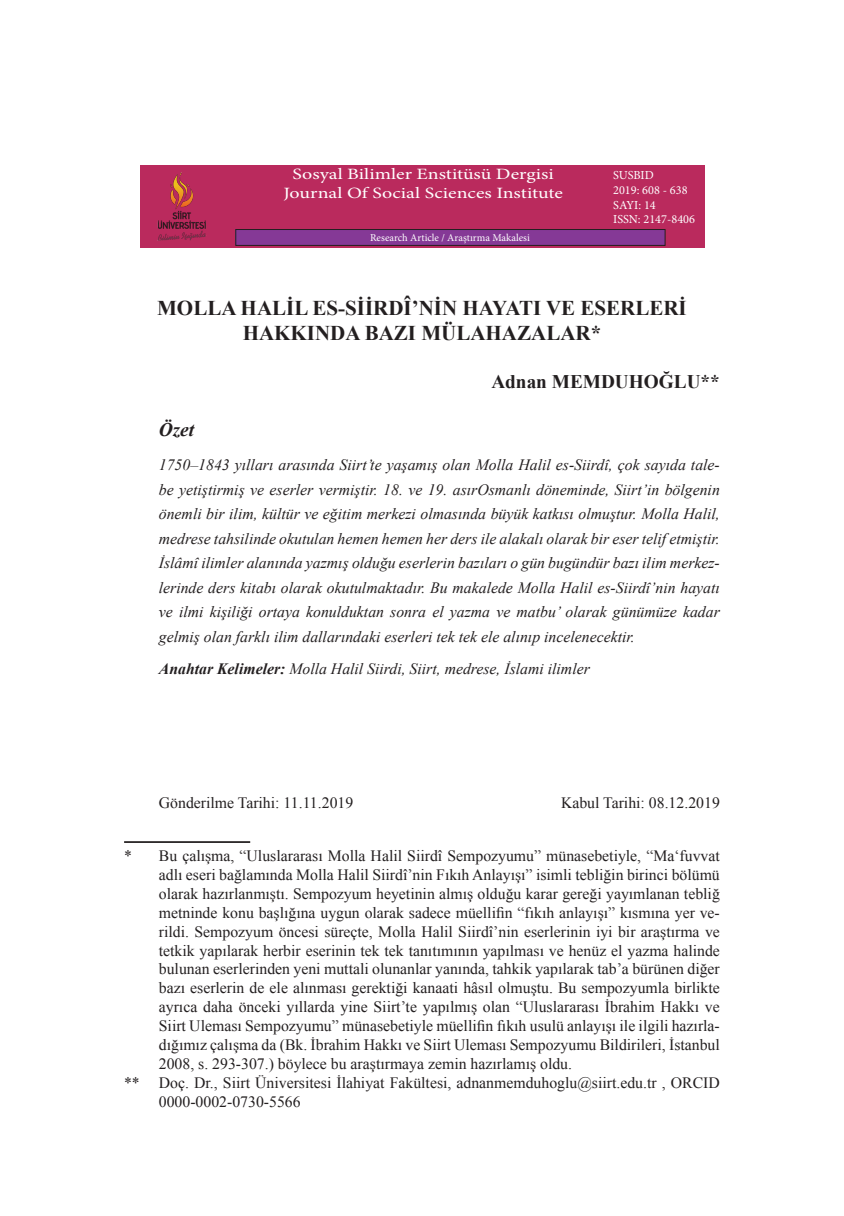
<style>
.page{position:relative;width:844px;height:1216px;background:#fff}
.page>*{position:absolute;margin:0;border:0;box-sizing:border-box;transform-origin:0 0}
._1__baslik{font:700 21px/25.2px "Times New Roman";color:#231f20;text-align:center}
._2__baslik{font:700 19.25px "Times New Roman";color:#231f20}
._2__baslik-2{font:italic 700 19.25px "Times New Roman";color:#231f20}
.dipnotlar{font:15.75px/18.9px "Times New Roman";color:#231f20;text-align:justify}
.giris{font:italic 15.75px/24.5px "Times New Roman";color:#231f20;text-align:justify}
.t1{font:15.75px/18.9px "Minion Pro";color:#fff;text-align:center;scale:1.27 1}
.giris-2{font:15.75px "Times New Roman";color:#231f20}
.t2{font:12.25px/14.7px "Minion Pro";color:#fff}
.t3{font:10.5px "Minion Pro";color:#fff}
.s1{font-weight:700}
</style>
<div class="page">
<hr style="left:124px;top:841px;width:126px;height:1px;background:#231f20">
<div style="left:140px;top:165px;width:564px;height:82px;background:#ba2a5d"></div>
<div style="left:236px;top:229px;width:429px;height:16px;background:#853996"></div>
<div style="left:235px;top:229px;width:430px;height:17px;border:1px solid #231f20"></div>
<img style="left:141px;top:172px;width:80px;height:76px">
<p class="t1" style="left:283px;top:165px;width:221px">Sosyal Bilimler Enstitüsü Dergisi<br>Journal Of Social Sciences Institute</p>
<p class="t2" style="left:613px;top:168px;width:83px">SUSBID<br>2019: 608 - 638<br>SAYI: 14<br>ISSN: 2147-8406</p>
<p class="t3" style="left:370px;top:230px;width:161px">Research Article / Araştırma Makalesi</p>
<p class="_1__baslik" style="left:157px;top:294px;width:531px">MOLLA HALİL ES-SİİRDÎ’NİN HAYATI VE ESERLERİ<br>HAKKINDA BAZI MÜLAHAZALAR*</p>
<p class="_2__baslik" style="left:491px;top:368px;width:230px">Adnan MEMDUHOĞLU**</p>
<p class="_2__baslik-2" style="left:159px;top:415px;width:50px">Özet<sup>12</sup></p>
<p class="giris" style="left:159px;top:452px;width:562px">1750–1843 yılları arasında Siirt’te yaşamış olan Molla Halil es-Siirdî, çok sayıda tale&shy;be yetiştirmiş ve eserler vermiştir. 18. ve 19. asırOsmanlı döneminde, Siirt’in bölgenin önemli bir ilim, kültür ve eğitim merkezi olmasında büyük katkısı olmuştur. Molla Halil, medrese tahsilinde okutulan hemen hemen her ders ile alakalı olarak bir eser telif etmiştir.<br>İslâmî ilimler alanında yazmış olduğu eserlerin bazıları o gün bugündür bazı ilim merkez&shy;lerinde ders kitabı olarak okutulmaktadır. Bu makalede Molla Halil es-Siirdî’nin hayatı ve ilmi kişiliği ortaya konulduktan sonra el yazma ve matbu’ olarak günümüze kadar gelmiş olan farklı ilim dallarındaki eserleri tek tek ele alınıp incelenecektir.</p>
<p class="giris" style="left:159px;top:655px;width:432px"><span class="s1">Anahtar Kelimeler:</span> Molla Halil Siirdi, Siirt, medrese, İslami ilimler</p>
<p class="giris-2" style="left:159px;top:792px;width:196px">Gönderilme Tarihi: 11.11.2019</p>
<p class="giris-2" style="left:561px;top:792px;width:160px">Kabul Tarihi: 08.12.2019</p>
<p class="dipnotlar" style="left:159px;top:846px;width:562px;text-indent:-35px">* Bu çalışma, “Uluslararası Molla Halil Siirdî Sempozyumu” münasebetiyle, “Ma‘fuvvat adlı eseri bağlamında Molla Halil Siirdî’nin Fıkıh Anlayışı” isimli tebliğin birinci bölümü olarak hazırlanmıştı. Sempozyum heyetinin almış olduğu karar gereği yayımlanan tebliğ metninde konu başlığına uygun olarak sadece müellifin “fıkıh anlayışı” kısmına yer ve&shy;rildi. Sempozyum öncesi süreçte, Molla Halil Siirdî’nin eserlerinin iyi bir araştırma ve tetkik yapılarak herbir eserinin tek tek tanıtımının yapılması ve henüz el yazma halinde bulunan eserlerinden yeni muttali olunanlar yanında, tahkik yapılarak tab’a bürünen diğer bazı eserlerin de ele alınması gerektiği kanaati hâsıl olmuştu. Bu sempozyumla birlikte ayrıca daha önceki yıllarda yine Siirt’te yapılmış olan “Uluslararası İbrahim Hakkı ve Siirt Uleması Sempozyumu” münasebetiyle müellifin fıkıh usulü anlayışı ile ilgili hazırla&shy;dığımız çalışma da (Bk. İbrahim Hakkı ve Siirt Uleması Sempozyumu Bildirileri, İstanbul 2008, s. 293-307.) böylece bu araştırmaya zemin hazırlamış oldu.</p>
<p class="dipnotlar" style="left:159px;top:1072px;width:562px;text-indent:-35px">** Doç. Dr., Siirt Üniversitesi İlahiyat Fakültesi, adnanmemduhoglu@siirt.edu.tr , ORCID<br>0000-0002-0730-5566</p>
</div>
